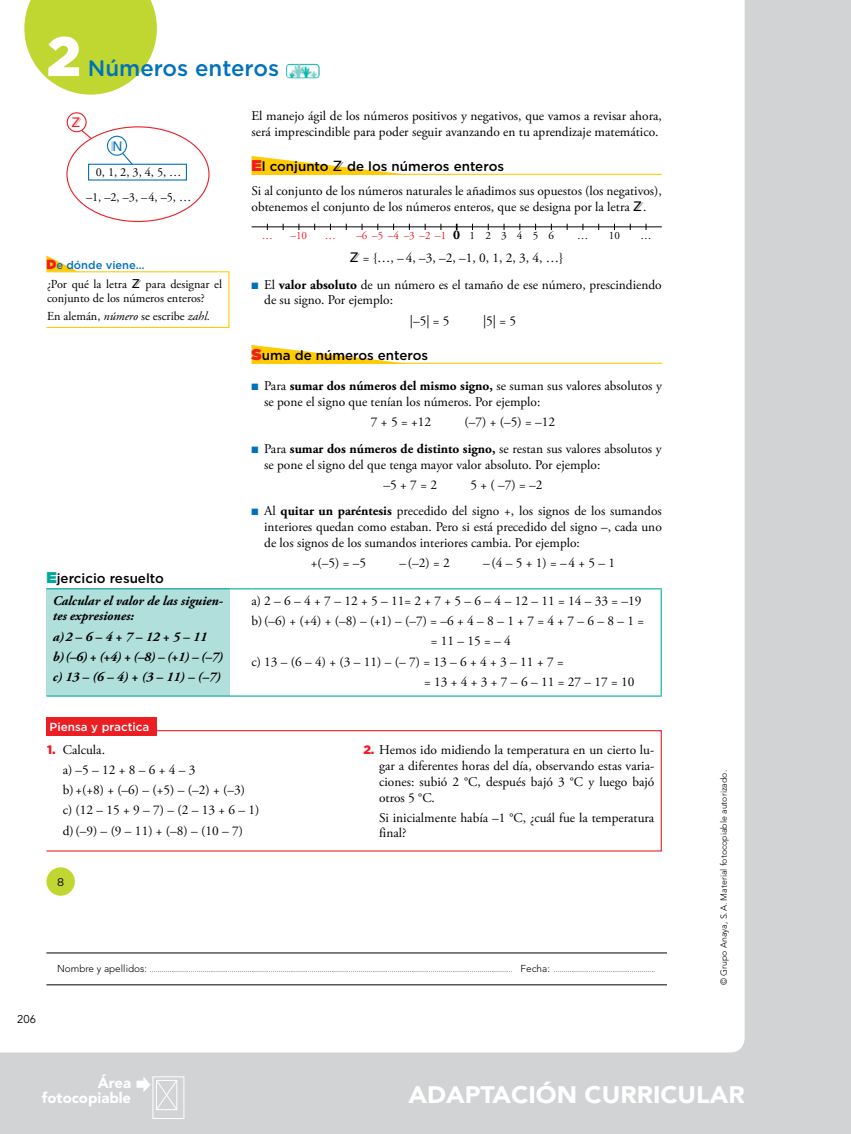
<style>
.page{position:relative;width:851px;height:1134px;background:#fff}
.page>*{position:absolute;margin:0;border:0;box-sizing:border-box;transform-origin:0 0}
.t1{font:900 55.62px "Gotham";color:#fff}
.t2{font:900 23.75px "Avenir LT Std";color:#fff;scale:1.06 1}
.t3{font:500 22.25px "Gotham";color:#0072bc}
.t4{font:15.62px "Kalkulator 2";color:#ed1d24}
.t5{font:15.62px "Kalkulator 2";color:#0072bc}
.t6{font:900 14.88px/14.9px "Avenir LT Std";color:#fff;text-align:right}
.t7{font:13.38px/15.6px "Adobe Garamond Pro";color:#000}
.t8{font:italic 700 13.38px/20.2px "Adobe Garamond Pro";color:#000}
.t9{font:500 13.38px "Gotham";color:#000}
.t10{font:12.25px/14.5px "Adobe Garamond Pro";color:#000}
.t11{font:500 11.62px "Gotham";color:#fff}
.t12{font:11.25px "Avenir LT Std";color:#000}
.t13{font:11.12px "Adobe Garamond Pro";color:#ed1d24}
.t14{font:500 11.12px "Gotham";color:#0072bc}
.t15{font:11.12px "Adobe Garamond Pro";color:#000}
.t16{font:11.12px "Gotham";color:#000}
.t17{font:300 8.75px "Avenir LT Std";color:#000}
.t18{font:300 7.5px "Avenir LT Std";color:#000}
.s1{font-weight:900;font-size:13.38px;color:#ed1d24}
.s2{font-family:"Kalkulator 2";font-size:14.5px}
.s3{font-style:italic}
.s4{font-family:"Gotham";font-weight:900;font-style:normal;font-size:15.62px;color:#00a99d}
.s5{font-family:"Gotham";font-weight:500;font-style:normal}
.s6{font-family:"Gotham";font-weight:900;font-size:15.62px;color:#ed1d24}
.s7{font-family:"Gotham";font-weight:500}
.s8{font-family:"Kalkulator 2";font-size:16.75px}
.s9{font-family:"Kalkulator 2";font-size:15.62px}
.s10{font-weight:700;font-size:13.38px;color:#000}
.s11{color:#000}
.s12{color:#0072bc}
.s13{font-weight:700}
.s14{font-weight:900;font-size:15.62px;color:#ed1d24}
.s15{font-family:"Gotham";font-weight:900;font-size:12.25px;color:#ed1d24}
.s16{font-size:10px}
</style>
<div class="page">
<div style="left:0;top:0;width:850px;height:1134px;background:#d1d3d4"></div>
<div style="left:0;top:0;width:744px;height:1052px;background:#fff"></div>
<div style="left:152px;top:1076px;width:32px;height:43px;border:1px solid #fff"></div>
<svg style="left:136px;top:1076px;width:42px;height:35px"></svg>
<hr style="left:46px;top:953px;width:620px;height:1px;background:#000">
<hr style="left:46px;top:984px;width:620px;height:1px;background:#000">
<div style="left:46px;top:867px;width:29px;height:29px;background:#bfd730;border-radius:50%"></div>
<svg style="left:251px;top:156px;width:158px;height:18px;background:#ffe687"></svg>
<hr style="left:251px;top:174px;width:410px;height:1px;background:#ffcb05">
<hr style="left:251px;top:226px;width:410px;height:1px;background:#000">
<svg style="left:251px;top:345px;width:158px;height:18px;background:#ffe686"></svg>
<hr style="left:251px;top:363px;width:410px;height:1px;background:#ffcb05">
<svg style="left:46px;top:255px;width:32px;height:16px"></svg>
<div style="left:46px;top:271px;width:183px;height:57px;border:1px solid #ffcb05"></div>
<div style="left:88px;top:164px;width:99px;height:17px;border:1px solid #0072bc"></div>
<div style="left:67px;top:112px;width:20px;height:20px;border:1px solid #ed1d24;border-radius:50%"></div>
<div style="left:107px;top:136px;width:20px;height:20px;border:1px solid #0072bc;border-radius:50%"></div>
<svg style="left:80px;top:129px;width:13px;height:11px"></svg>
<svg style="left:121px;top:152px;width:13px;height:14px"></svg>
<svg style="left:24px;top:0;width:133px;height:95px;background:#c9dd52"></svg>
<img style="left:286px;top:64px;width:34px;height:14px">
<div style="left:46px;top:730px;width:615px;height:121px;border:1px solid #ed1d24"></div>
<div style="left:46px;top:717px;width:111px;height:19px;background:#ed1d24"></div>
<div style="left:46px;top:589px;width:183px;height:107px;background:#b0dfdc"></div>
<hr style="left:46px;top:588px;width:183px;height:1px;background:#00a99d">
<svg style="left:229px;top:588px;width:22px;height:1px"></svg>
<hr style="left:251px;top:588px;width:410px;height:1px;background:#00a99d">
<hr style="left:660px;top:589px;width:1px;height:106px;background:#00a99d">
<hr style="left:46px;top:695px;width:183px;height:2px;background:#00a99d">
<hr style="left:229px;top:695px;width:22px;height:2px;background:#00a99d">
<hr style="left:251px;top:695px;width:410px;height:2px;background:#00a99d">
<p class="t1" style="left:46px;top:18px;width:36px">2</p>
<p class="t3" style="left:88px;top:54px;width:193px">Números enteros</p>
<p class="t4" style="left:72px;top:112px;width:13px">Z</p>
<p class="t5" style="left:111px;top:135px;width:14px">N</p>
<p class="t10" style="left:86px;top:160px;width:107px;line-height:25px;text-align:center">0, 1, 2, 3, 4, 5, …<br>–1, –2, –3, –4, –5, …</p>
<p class="t14" style="left:46px;top:257px;width:100px"><span class="s1">D</span>e dónde viene…</p>
<p class="t10" style="left:47px;top:277px;width:176px">¿Por qué la letra <span class="s2">Z</span> para designar el conjunto de los números enteros?</p>
<p class="t10" style="left:47px;top:309px;width:165px">En alemán, <span class="s3">número</span> se escribe <span class="s3">zahl.</span></p>
<p class="t8" style="left:53px;top:569px;width:172px;line-height:21.5px;text-indent:-6px"><span class="s4">E</span><span class="s5">jercicio resuelto<br></span>Calcular el valor de las siguien-</p>
<p class="t8" style="left:53px;top:606px;width:172px">tes expresiones:<br>a)2 – 6 – 4 + 7 – 12 + 5 – 11 b)(–6) + (+4) + (–8) – (+1) – (–7) c) 13 – (6 – 4) + (3 – 11) – (–7)</p>
<p class="t11" style="left:50px;top:719px;width:101px">Piensa y practica</p>
<p class="t7" style="left:251px;top:108px;width:411px">El manejo ágil de los números positivos y negativos, que vamos a revisar ahora, será imprescindible para poder seguir avanzando en tu aprendizaje matemático.</p>
<p class="t7" style="left:251px;top:155px;width:411px;line-height:24.4px"><span class="s6">E</span><span class="s7">l conjunto</span> <span class="s8">Z</span> <span class="s7">de los números enteros<br></span>Si al conjunto de los números naturales le añadimos sus opuestos (los negativos),</p>
<p class="t7" style="left:251px;top:199px;width:396px">obtenemos el conjunto de los números enteros, que se designa por la letra <span class="s9">Z</span>.</p>
<p class="t13" style="left:262px;top:229px;width:13px">…</p>
<p class="t13" style="left:290px;top:229px;width:18px">–10</p>
<p class="t13" style="left:325px;top:229px;width:13px">…</p>
<p class="t13" style="left:356px;top:229px;width:199px">–6–5–4–3–2–1 <span class="s10">0</span> <span class="s11">1 2 3 4 5 6</span></p>
<p class="t15" style="left:577px;top:229px;width:13px">…</p>
<p class="t15" style="left:608px;top:229px;width:13px">10</p>
<p class="t15" style="left:640px;top:229px;width:13px">…</p>
<p class="t7" style="left:350px;top:251px;width:215px"><span class="s9">Z</span> = {…, –4, –3, –2, –1, 0, 1, 2, 3, 4, …}</p>
<p class="t7" style="left:264px;top:277px;width:399px;text-indent:-13px"><span class="s12">■</span> El <span class="s13">valor absoluto</span> de un número es el tamaño de ese número, prescindiendo de su signo. Por ejemplo:</p>
<p class="t7" style="left:410px;top:313px;width:41px">|–5| = 5</p>
<p class="t7" style="left:483px;top:313px;width:35px">|5| = 5</p>
<p class="t9" style="left:251px;top:346px;width:178px"><span class="s14">S</span>uma de números enteros</p>
<p class="t7" style="left:264px;top:379px;width:399px;text-indent:-13px"><span class="s12">■</span> Para <span class="s13">sumar dos números del mismo signo,</span> se suman sus valores absolutos y se pone el signo que tenían los números. Por ejemplo:</p>
<p class="t7" style="left:371px;top:415px;width:62px">7 + 5 = +12</p>
<p class="t7" style="left:464px;top:415px;width:92px">(–7) + (–5) = –12</p>
<p class="t7" style="left:264px;top:441px;width:399px;text-indent:-13px"><span class="s12">■</span> Para <span class="s13">sumar dos números de distinto signo,</span> se restan sus valores absolutos y se pone el signo del que tenga mayor valor absoluto. Por ejemplo:</p>
<p class="t7" style="left:383px;top:477px;width:55px">–5 + 7 = 2</p>
<p class="t7" style="left:470px;top:477px;width:73px">5 + ( –7) = –2</p>
<p class="t7" style="left:264px;top:504px;width:399px;text-align:justify;text-indent:-13px"><span class="s12">■</span> Al <span class="s13">quitar un paréntesis</span> precedido del signo +, los signos de los sumandos interiores quedan como estaban. Pero si está precedido del signo –, cada uno de los signos de los sumandos interiores cambia. Por ejemplo:</p>
<p class="t7" style="left:311px;top:555px;width:57px">+(–5) = –5</p>
<p class="t7" style="left:399px;top:555px;width:52px">–(–2) = 2</p>
<p class="t7" style="left:483px;top:555px;width:134px">–(4 – 5 + 1) = –4 + 5 – 1</p>
<p class="t7" style="left:251px;top:593px;width:391px">a) 2 – 6 – 4 + 7 – 12 + 5 – 11= 2 + 7 + 5 – 6 – 4 – 12 – 11 = 14 – 33 = –19</p>
<p class="t7" style="left:251px;top:613px;width:394px">b)(–6) + (+4) + (–8) – (+1) – (–7) = –6 + 4 – 8 – 1 + 7 = 4 + 7 – 6 – 8 – 1 =</p>
<p class="t7" style="left:431px;top:634px;width:82px">= 11 – 15 = – 4</p>
<p class="t7" style="left:251px;top:654px;width:313px">c) 13 – (6 – 4) + (3 – 11) – (– 7) = 13 – 6 + 4 + 3 – 11 + 7 =</p>
<p class="t7" style="left:424px;top:674px;width:212px">= 13 + 4 + 3 + 7 – 6 – 11 = 27 – 17 = 10</p>
<p class="t7" style="left:63px;top:740px;width:198px;line-height:20.2px;text-indent:-16px"><span class="s15">1.</span> Calcula.<br>a) –5 – 12 + 8 – 6 + 4 – 3<br>b)+(+8) + (–6) – (+5) – (–2) + (–3)<br>c) (12 – 15 + 9 – 7) – (2 – 13 + 6 – 1) d)(–9) – (9 – 11) + (–8) – (10 – 7)</p>
<p class="t7" style="left:379px;top:742px;width:277px;line-height:16px;text-align:justify;text-indent:-16px"><span class="s15">2.</span> Hemos ido midiendo la temperatura en un cierto lu&shy;gar a diferentes horas del día, observando estas varia&shy;ciones: subió 2 °C, después bajó 3 °C y luego bajó otros 5 °C.</p>
<p class="t7" style="left:379px;top:810px;width:277px">Si inicialmente había –1 °C, ¿cuál fue la temperatura final?</p>
<p class="t16" style="left:57px;top:875px;width:9px">8</p>
<p class="t12" style="left:17px;top:1013px;width:20px">206</p>
<p class="t18" style="left:57px;top:965px;width:599px"><span class="s16">Nombre y apellidos:</span> .......................................................................................................................................................................................... <span class="s16">Fecha:</span> ....................................................</p>
<p class="t17" style="left:718px;top:985px;width:217px;rotate:-90deg">© Grupo Anaya, S.A. Material fotocopiable autorizado.</p>
<p class="t6" style="left:42px;top:1075px;width:91px">Área fotocopiable</p>
<h2 class="t2" style="left:408px;top:1080px;width:318px">ADAPTACIÓN CURRICULAR</h2>
</div>
